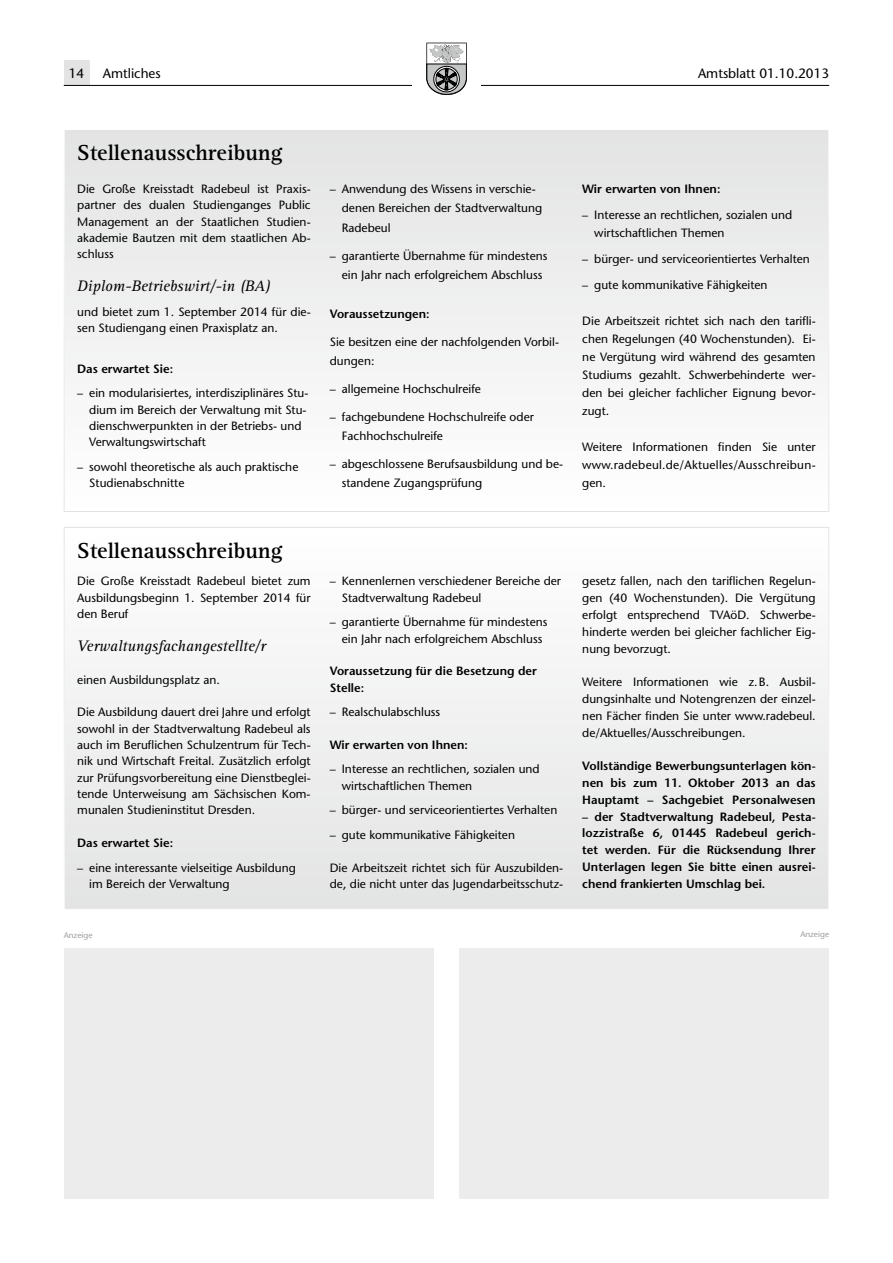
<style>
.page{position:relative;width:893px;height:1263px;background:#fff}
.page>*{position:absolute;margin:0;border:0;box-sizing:border-box;transform-origin:0 0}
.t1{font:700 22.5px "Rotis Serif";color:#000}
.t2{font:italic 15.75px "Rotis Serif";color:#000}
.t3{font:13.5px "Stone Sans";color:#000}
.t4{font:12px/16.4px "Stone Sans";color:#000}
.t5{font:600 12px/16.8px "Stone Sans";color:#000;text-align:justify}
.t6{font:8.25px "Stone Sans";color:#9c9d9d}
</style>
<div class="page">
<div style="left:64px;top:60px;width:25px;height:26px;background:#e3e3e3"></div>
<hr style="left:64px;top:85px;width:765px;height:1px;background:#000">
<div style="left:412px;top:38px;width:68px;height:64px;background:#fff"></div>
<svg style="left:426px;top:43px;width:41px;height:52px"></svg>
<div style="left:64px;top:129px;width:765px;height:382px;background:linear-gradient(to right,#f1f1f1,#f1f1f1)"></div>
<div style="left:64px;top:527px;width:765px;height:382px;background:linear-gradient(to right,#f1f1f1,#f1f1f1)"></div>
<div style="left:459px;top:948px;width:370px;height:250px;background:#ececed"></div>
<div style="left:64px;top:948px;width:370px;height:251px;background:#ececed"></div>
<p class="t3" style="left:69px;top:65px;width:17px">14</p>
<p class="t3" style="left:103px;top:65px;width:59px">Amtliches</p>
<p class="t3" style="left:698px;top:65px;width:133px">Amtsblatt 01.10.2013</p>
<h1 class="t1" style="left:77px;top:139px;width:207px">Stellenausschreibung</h1>
<p class="t4" style="left:77px;top:181px;width:235px;text-align:justify">Die Große Kreisstadt Radebeul ist Praxis&shy;partner des dualen Studienganges Public Management an der Staatlichen Studien&shy;akademie Bautzen mit dem staatlichen Ab&shy;schluss</p>
<h2 class="t2" style="left:77px;top:277px;width:195px">Diplom-Betriebswirt/-in (BA)</h2>
<p class="t4" style="left:77px;top:303px;width:235px">und bietet zum 1. September 2014 für die&shy;sen Studiengang einen Praxisplatz an.</p>
<p class="t5" style="left:77px;top:360px;width:97px">Das erwartet Sie:</p>
<p class="t4" style="left:89px;top:385px;width:221px;text-indent:-12px">– ein modularisiertes, interdisziplinäres Stu&shy;dium im Bereich der Verwaltung mit Stu&shy;dienschwerpunkten in der Betriebs- und Verwaltungswirtschaft</p>
<p class="t4" style="left:89px;top:459px;width:211px;text-indent:-12px">– sowohl theoretische als auch praktische<br>Studienabschnitte</p>
<p class="t4" style="left:342px;top:179px;width:202px;line-height:19.5px;text-indent:-12px">– Anwendung des Wissens in verschie&shy;denen Bereichen der Stadtverwaltung<br>Radebeul</p>
<p class="t4" style="left:330px;top:246px;width:219px;line-height:19.5px;text-align:center">– garantierte Übernahme für mindestens ein Jahr nach erfolgreichem Abschluss</p>
<p class="t5" style="left:330px;top:305px;width:101px">Voraussetzungen:</p>
<p class="t4" style="left:330px;top:332px;width:231px;line-height:19.5px">Sie besitzen eine der nachfolgenden Vorbil&shy;dungen:</p>
<p class="t4" style="left:330px;top:381px;width:153px">– allgemeine Hochschulreife</p>
<p class="t4" style="left:342px;top:407px;width:194px;line-height:19.5px;text-indent:-12px">– fachgebundene Hochschulreife oder<br>Fachhochschulreife</p>
<p class="t4" style="left:342px;top:454px;width:223px;line-height:19.5px;text-indent:-12px">– abgeschlossene Berufsausbildung und be&shy;standene Zugangsprüfung</p>
<p class="t5" style="left:582px;top:180px;width:140px">Wir erwarten von Ihnen:</p>
<p class="t4" style="left:594px;top:206px;width:199px;line-height:18px;text-indent:-12px">– Interesse an rechtlichen, sozialen und wirtschaftlichen Themen</p>
<p class="t4" style="left:582px;top:251px;width:229px">– bürger- und serviceorientiertes Verhalten</p>
<p class="t4" style="left:582px;top:277px;width:187px">– gute kommunikative Fähigkeiten</p>
<p class="t4" style="left:582px;top:312px;width:235px;line-height:18px;text-align:justify">Die Arbeitszeit richtet sich nach den tarifli&shy;chen Regelungen (40 Wochenstunden). Ei&shy;ne Vergütung wird während des gesamten Studiums gezahlt. Schwerbehinderte wer&shy;den bei gleicher fachlicher Eignung bevor&shy;zugt.</p>
<p class="t4" style="left:582px;top:438px;width:235px;line-height:18px;text-align:justify">Weitere Informationen finden Sie unter www.radebeul.de/Aktuelles/Ausschreibun&shy;gen.</p>
<h1 class="t1" style="left:77px;top:537px;width:207px">Stellenausschreibung</h1>
<p class="t4" style="left:77px;top:573px;width:235px;text-align:justify">Die Große Kreisstadt Radebeul bietet zum Ausbildungsbeginn 1. September 2014 für den Beruf</p>
<h2 class="t2" style="left:77px;top:637px;width:190px">Verwaltungsfachangestellte/r</h2>
<p class="t4" style="left:77px;top:671px;width:144px">einen Ausbildungsplatz an.</p>
<p class="t4" style="left:77px;top:704px;width:235px;text-align:justify">Die Ausbildung dauert drei Jahre und erfolgt sowohl in der Stadtverwaltung Radebeul als auch im Beruflichen Schulzentrum für Tech&shy;nik und Wirtschaft Freital. Zusätzlich erfolgt zur Prüfungsvorbereitung eine Dienstbeglei&shy;tende Unterweisung am Sächsischen Kom&shy;munalen Studieninstitut Dresden.</p>
<p class="t5" style="left:77px;top:834px;width:97px">Das erwartet Sie:</p>
<p class="t4" style="left:89px;top:859px;width:208px;text-indent:-12px">– eine interessante vielseitige Ausbildung im Bereich der Verwaltung</p>
<p class="t4" style="left:342px;top:573px;width:221px;text-indent:-12px">– Kennenlernen verschiedener Bereiche der<br>Stadtverwaltung Radebeul</p>
<p class="t4" style="left:330px;top:614px;width:219px;text-align:center">– garantierte Übernahme für mindestens ein Jahr nach erfolgreichem Abschluss</p>
<p class="t5" style="left:330px;top:663px;width:209px;line-height:16.4px">Voraussetzung für die Besetzung der<br>Stelle:</p>
<p class="t4" style="left:330px;top:704px;width:112px">– Realschulabschluss</p>
<p class="t5" style="left:330px;top:736px;width:140px">Wir erwarten von Ihnen:</p>
<p class="t4" style="left:342px;top:761px;width:199px;text-indent:-12px">– Interesse an rechtlichen, sozialen und wirtschaftlichen Themen</p>
<p class="t4" style="left:330px;top:802px;width:229px">– bürger- und serviceorientiertes Verhalten</p>
<p class="t4" style="left:330px;top:826px;width:187px">– gute kommunikative Fähigkeiten</p>
<p class="t4" style="left:330px;top:859px;width:235px">Die Arbeitszeit richtet sich für Auszubilden&shy;de, die nicht unter das Jugendarbeitsschutz-</p>
<p class="t4" style="left:582px;top:573px;width:235px;line-height:16.8px;text-align:justify">gesetz fallen, nach den tariflichen Regelun&shy;gen (40 Wochenstunden). Die Vergütung erfolgt entsprechend TVAöD. Schwerbe&shy;hinderte werden bei gleicher fachlicher Eig&shy;nung bevorzugt.</p>
<p class="t4" style="left:582px;top:674px;width:235px;line-height:16.8px;text-align:justify">Weitere Informationen wie z.B. Ausbil&shy;dungsinhalte und Notengrenzen der einzel&shy;nen Fächer finden Sie unter www.radebeul. de/Aktuelles/Ausschreibungen.</p>
<p class="t5" style="left:582px;top:757px;width:235px">Vollständige Bewerbungsunterlagen kön&shy;nen bis zum 11. Oktober 2013 an das Hauptamt – Sachgebiet Personalwesen</p>
<p class="t5" style="left:582px;top:808px;width:235px">– der Stadtverwaltung Radebeul, Pesta&shy;lozzistraße 6, 01445 Radebeul gerich&shy;tet werden. Für die Rücksendung Ihrer Unterlagen legen Sie bitte einen ausrei&shy;chend frankierten Umschlag bei.</p>
<p class="t6" style="left:64px;top:930px;width:30px">Anzeige</p>
<p class="t6" style="left:800px;top:929px;width:30px">Anzeige</p>
</div>
